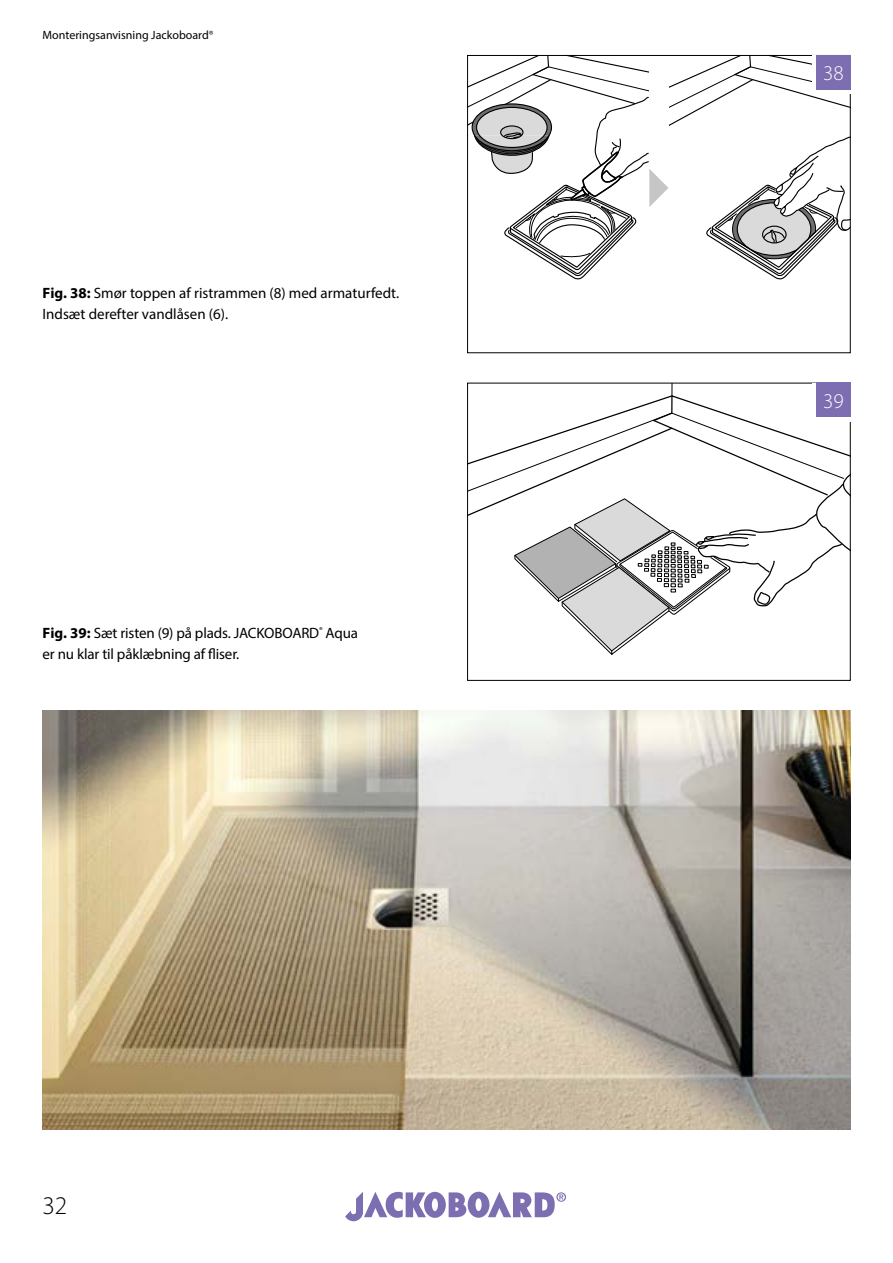
<style>
.page{position:relative;width:893px;height:1263px;background:#fff}
.page>*{position:absolute;margin:0;border:0;box-sizing:border-box;transform-origin:0 0}
.t1{font:300 25.5px "Myriad Pro";color:#000}
.t2{font:300 21px "Myriad Pro";color:#fff}
.t3{font:15px/21.3px "Myriad Pro";letter-spacing:-.005em;color:#000}
.t4{font:12px "Myriad Pro";color:#000}
.s1{font-weight:300}
.s2{font-weight:700}
</style>
<div class="page">
<svg style="left:469px;top:57px;width:379px;height:223px"></svg>
<div style="left:467px;top:55px;width:383px;height:298px;border:1px solid #000"></div>
<svg style="left:469px;top:385px;width:379px;height:270px"></svg>
<img style="left:43px;top:710px;width:807px;height:419px">
<div style="left:812px;top:55px;width:38px;height:39px;background:#fff"></div>
<div style="left:816px;top:55px;width:34px;height:34px;background:#7c6eb0"></div>
<div style="left:812px;top:383px;width:38px;height:38px;background:#fff"></div>
<div style="left:816px;top:383px;width:34px;height:34px;background:#7c6eb0"></div>
<svg style="left:345px;top:1191px;width:221px;height:30px"></svg>
<p class="t4" style="left:43px;top:27px;width:173px">Monteringsanvisning Jackoboard<span class="s1">®</span></p>
<p class="t3" style="left:43px;top:282px;width:358px"><span class="s2">Fig. 38:</span> Smør toppen af ristrammen (8) med armaturfedt.<br>Indsæt derefter vandlåsen (6).</p>
<p class="t3" style="left:43px;top:622px;width:317px"><span class="s2">Fig. 39:</span> Sæt risten (9) på plads. JACKOBOARD<sup>®</sup> Aqua er nu klar til påklæbning af fliser.</p>
<h1 class="t1" style="left:43px;top:1190px;width:26px">32</h1>
<h2 class="t2" style="left:823px;top:61px;width:22px">38</h2>
<h2 class="t2" style="left:823px;top:388px;width:22px">39</h2>
</div>
